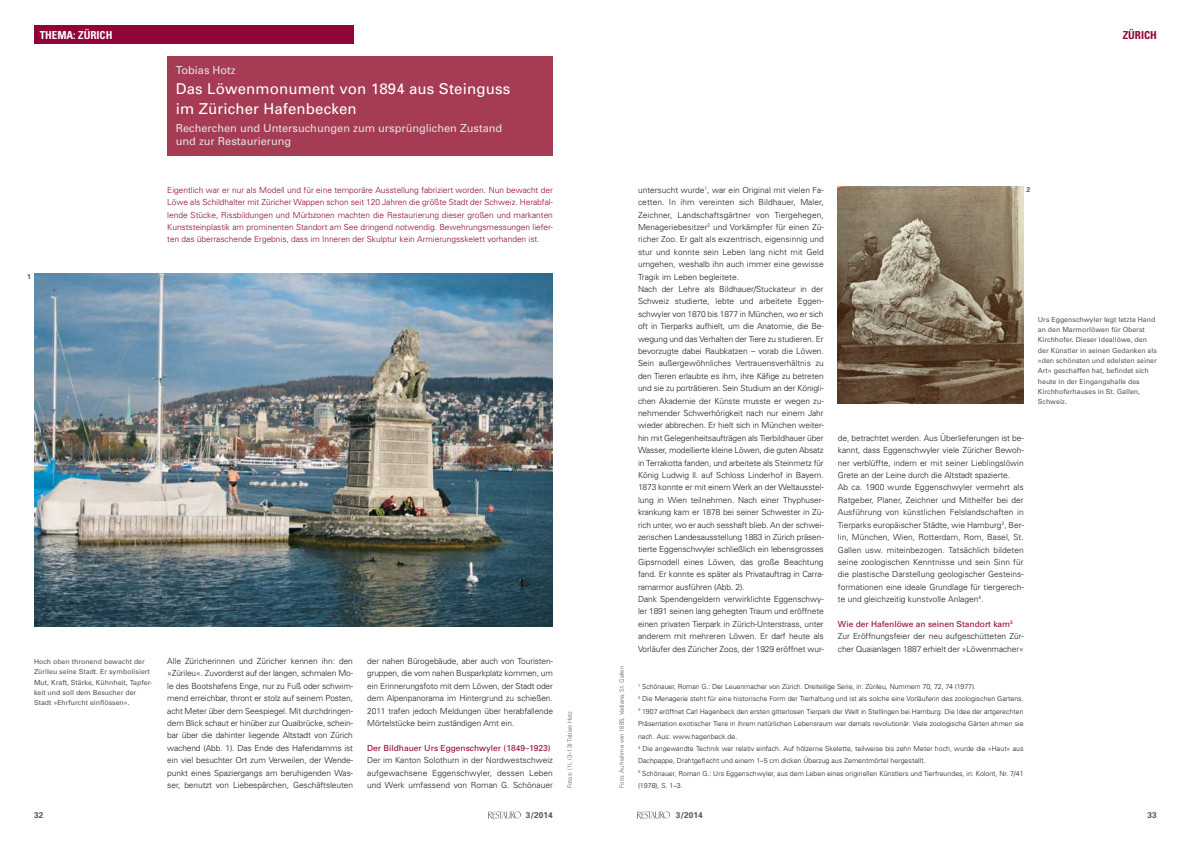
<style>
.page{position:relative;width:1191px;height:842px;background:#fff}
.page>*{position:absolute;margin:0;border:0;box-sizing:border-box;transform-origin:0 0}
.t1{font:15px/20px "Univers";letter-spacing:.01em;color:#fff}
.t2{font:11px/13.2px "Univers";color:#e3e3e3}
.t3{font:700 condensed 11px "Univers";color:#fff}
.t4{font:700 condensed 11px "Univers";color:#900537}
.t5{font:300 8.4px/12.4px "Univers";letter-spacing:-.01em;color:#1d1d1b}
.t6{font:300 8.4px/12.4px "Univers";letter-spacing:-.005em;color:#900537;text-align:justify}
.t7{font:8.4px "Univers";color:#900537}
.t8{font:700 8.4px "Univers";color:#575756}
.t9{font:300 7px/12.4px "Univers";color:#1d1d1b}
.t10{font:7px/10.3px "Univers";color:#575756}
.t11{font:700 7px "Univers";color:#575756}
.t12{font:300 6px "Univers";color:#575756}
.s1{font-weight:400;color:#900537}
</style>
<div class="page">
<div style="left:34px;top:26px;width:319px;height:18px;background:#900537"></div>
<img style="left:637px;top:811px;width:32px;height:7px">
<img style="left:488px;top:811px;width:32px;height:7px">
<div style="left:167px;top:56px;width:386px;height:100px;background:#a53c54"></div>
<img style="left:34px;top:274px;width:519px;height:353px">
<img style="left:838px;top:187px;width:185px;height:217px">
<h2 class="t3" style="left:40px;top:28px;width:74px">THEMA: ZÜRICH</h2>
<p class="t11" style="left:27px;top:272px;width:5px">1</p>
<h2 class="t2" style="left:176px;top:63px;width:61px">Tobias Hotz</h2>
<h1 class="t1" style="left:176px;top:78px;width:336px">Das Löwenmonument von 1894 aus Steinguss im Züricher Hafenbecken</h1>
<h2 class="t2" style="left:176px;top:121px;width:328px">Recherchen und Untersuchungen zum ursprünglichen Zustand und zur Restaurierung</h2>
<p class="t6" style="left:167px;top:183px;width:387px">Eigentlich war er nur als Modell und für eine temporäre Ausstellung fabriziert worden. Nun bewacht der Löwe als Schildhalter mit Züricher Wappen schon seit 120 Jahren die größte Stadt der Schweiz. Herabfal&shy;lende Stücke, Rissbildungen und Mürbzonen machten die Restaurierung dieser großen und markanten Kunststeinplastik am prominenten Standort am See dringend notwendig. Bewehrungsmessungen liefer&shy;ten das überraschende Ergebnis, dass im Inneren der Skulptur kein Armierungsskelett vorhanden ist.</p>
<p class="t10" style="left:34px;top:656px;width:120px">Hoch oben thronend bewacht der Zürileu seine Stadt. Er symbolisiert Mut, Kraft, Stärke, Kühnheit, Tapfer&shy;keit und soll dem Besucher der Stadt »Ehrfurcht einflössen«.</p>
<p class="t5" style="left:167px;top:655px;width:187px;text-align:justify">Alle Züricherinnen und Züricher kennen ihn: den »Zürileu«. Zuvorderst auf der langen, schmalen Mo&shy;le des Bootshafens Enge, nur zu Fuß oder schwim&shy;mend erreichbar, thront er stolz auf seinem Posten, acht Meter über dem Seespiegel. Mit durchdringen&shy;dem Blick schaut er hinüber zur Quaibrücke, schein&shy;bar über die dahinter liegende Altstadt von Zürich wachend (Abb. 1). Das Ende des Hafendamms ist ein viel besuchter Ort zum Verweilen, der Wende&shy;punkt eines Spaziergangs am beruhigenden Was&shy;ser, benutzt von Liebespärchen, Geschäftsleuten</p>
<p class="t5" style="left:367px;top:655px;width:187px;text-align:justify">der nahen Bürogebäude, aber auch von Touristen&shy;gruppen, die vom nahen Busparkplatz kommen, um ein Erinnerungsfoto mit dem Löwen, der Stadt oder dem Alpenpanorama im Hintergrund zu schießen.<br>2011 trafen jedoch Meldungen über herabfallende Mörtelstücke beim zuständigen Amt ein.</p>
<p class="t7" style="left:367px;top:743px;width:185px">Der Bildhauer Urs Eggenschwyler (1849–1923)</p>
<p class="t5" style="left:367px;top:754px;width:187px;text-align:justify">Der im Kanton Solothurn in der Nordwestschweiz aufgewachsene Eggenschwyler, dessen Leben und Werk umfassend von Roman G. Schönauer</p>
<p class="t12" style="left:566px;top:788px;width:79px;rotate:-90deg">Fotos: (1), (3–13) Tobias Hotz</p>
<h2 class="t4" style="left:1122px;top:28px;width:36px">ZÜRICH</h2>
<p class="t12" style="left:618px;top:788px;width:124px;rotate:-90deg">Foto: Aufnahme von 1885, Vadiana, St. Gallen</p>
<p class="t5" style="left:638px;top:183px;width:187px">untersucht wurde<sup>1</sup>, war ein Original mit vielen Fa&shy;cetten. In ihm vereinten sich Bildhauer, Maler, Zeichner, Landschaftsgärtner von Tiergehegen, Menageriebesitzer<sup>2</sup> und Vorkämpfer für einen Zü&shy;richer Zoo. Er galt als exzentrisch, eigensinnig und stur und konnte sein Leben lang nicht mit Geld umgehen, weshalb ihn auch immer eine gewisse Tragik im Leben begleitete.<br>Nach der Lehre als Bildhauer/Stuckateur in der Schweiz studierte, lebte und arbeitete Eggen&shy;schwyler von 1870 bis 1877 in München, wo er sich oft in Tierparks aufhielt, um die Anatomie, die Be&shy;wegung und das Verhalten der Tiere zu studieren. Er bevorzugte dabei Raubkatzen – vorab die Löwen.<br>Sein außergewöhnliches Vertrauensverhältnis zu den Tieren erlaubte es ihm, ihre Käfige zu betreten und sie zu porträtieren. Sein Studium an der Königli&shy;chen Akademie der Künste musste er wegen zu&shy;nehmender Schwerhörigkeit nach nur einem Jahr wieder abbrechen. Er hielt sich in München weiter&shy;hin mit Gelegenheitsaufträgen als Tierbildhauer über Wasser, modellierte kleine Löwen, die guten Absatz in Terrakotta fanden, und arbeitete als Steinmetz für König Ludwig ll. auf Schloss Linderhof in Bayern.<br>1873 konnte er mit einem Werk an der Weltausstel&shy;lung in Wien teilnehmen. Nach einer Thyphuser&shy;krankung kam er 1878 bei seiner Schwester in Zü&shy;rich unter, wo er auch sesshaft blieb. An der schwei&shy;zerischen Landesausstellung 1883 in Zürich präsen&shy;tierte Eggenschwyler schließlich ein lebensgrosses Gipsmodell eines Löwen, das große Beachtung fand. Er konnte es später als Privatauftrag in Carra&shy;ramarmor ausführen (Abb. 2).<br>Dank Spendengeldern verwirklichte Eggenschwy&shy;ler 1891 seinen lang gehegten Traum und eröffnete einen privaten Tierpark in Zürich-Unterstrass, unter anderem mit mehreren Löwen. Er darf heute als Vorläufer des Züricher Zoos, der 1929 eröffnet wur-</p>
<p class="t11" style="left:1026px;top:185px;width:5px">2</p>
<p class="t5" style="left:838px;top:431px;width:187px">de, betrachtet werden. Aus Überlieferungen ist be&shy;kannt, dass Eggenschwyler viele Züricher Bewoh&shy;ner verblüffte, indem er mit seiner Lieblingslöwin Grete an der Leine durch die Altstadt spazierte.<br>Ab ca. 1900 wurde Eggenschwyler vermehrt als Ratgeber, Planer, Zeichner und Mithelfer bei der Ausführung von künstlichen Felslandschaften in Tierparks europäischer Städte, wie Hamburg<sup>3</sup>, Ber&shy;lin, München, Wien, Rotterdam, Rom, Basel, St.<br>Gallen usw. miteinbezogen. Tatsächlich bildeten seine zoologischen Kenntnisse und sein Sinn für die plastische Darstellung geologischer Gesteins&shy;formationen eine ideale Grundlage für tiergerech&shy;te und gleichzeitig kunstvolle Anlagen<sup>4</sup>.</p>
<p class="t5" style="left:838px;top:617px;width:187px"><span class="s1">Wie der Hafenlöwe an seinen Standort kam</span><sup>5<br></sup>Zur Eröffnungsfeier der neu aufgeschütteten Zür&shy;cher Quaianlagen 1887 erhielt der »Löwenmacher«</p>
<p class="t10" style="left:1037px;top:314px;width:121px">Urs Eggenschwyler legt letzte Hand an den Marmorlöwen für Oberst<br>Kirchhofer. Dieser Ideallöwe, den der Künstler in seinen Gedanken als »den schönsten und edelsten seiner<br>Art« geschaffen hat, befindet sich heute in der Eingangshalle des<br>Kirchhoferhauses in St. Gallen,<br>Schweiz.</p>
<p class="t9" style="left:638px;top:680px;width:387px"><sup>1</sup> Schönauer, Roman G.: Der Leuenmacher von Zürich. Dreiteilige Serie, in: Zürileu, Nummern 70, 72, 74 (1977).<br><sup>2</sup> Die Menagerie steht für eine historische Form der Tierhaltung und ist als solche eine Vorläuferin des zoologischen Gartens.<br><sup>3</sup> 1907 eröffnet Carl Hagenbeck den ersten gitterlosen Tierpark der Welt in Stellingen bei Hamburg. Die Idee der artgerechten Präsentation exotischer Tiere in ihrem natürlichen Lebensraum war damals revolutionär. Viele zoologische Gärten ahmen sie nach. Aus: www.hagenbeck.de.<br><sup>4</sup> Die angewandte Technik war relativ einfach. Auf hölzerne Skelette, teilweise bis zehn Meter hoch, wurde die »Haut« aus Dachpappe, Drahtgeflecht und einem 1–5 cm dicken Überzug aus Zementmörtel hergestellt.<br><sup>5</sup> Schönauer, Roman G.: Urs Eggenschwyler, aus dem Leben eines originellen Künstlers und Tierfreundes, in: Kolorit, Nr. 7/41 (1978), S. 1–3.</p>
<p class="t8" style="left:34px;top:809px;width:11px">32</p>
<p class="t8" style="left:526px;top:809px;width:29px">3/2014</p>
<p class="t8" style="left:675px;top:809px;width:29px">3/2014</p>
<p class="t8" style="left:1147px;top:809px;width:11px">33</p>
</div>
